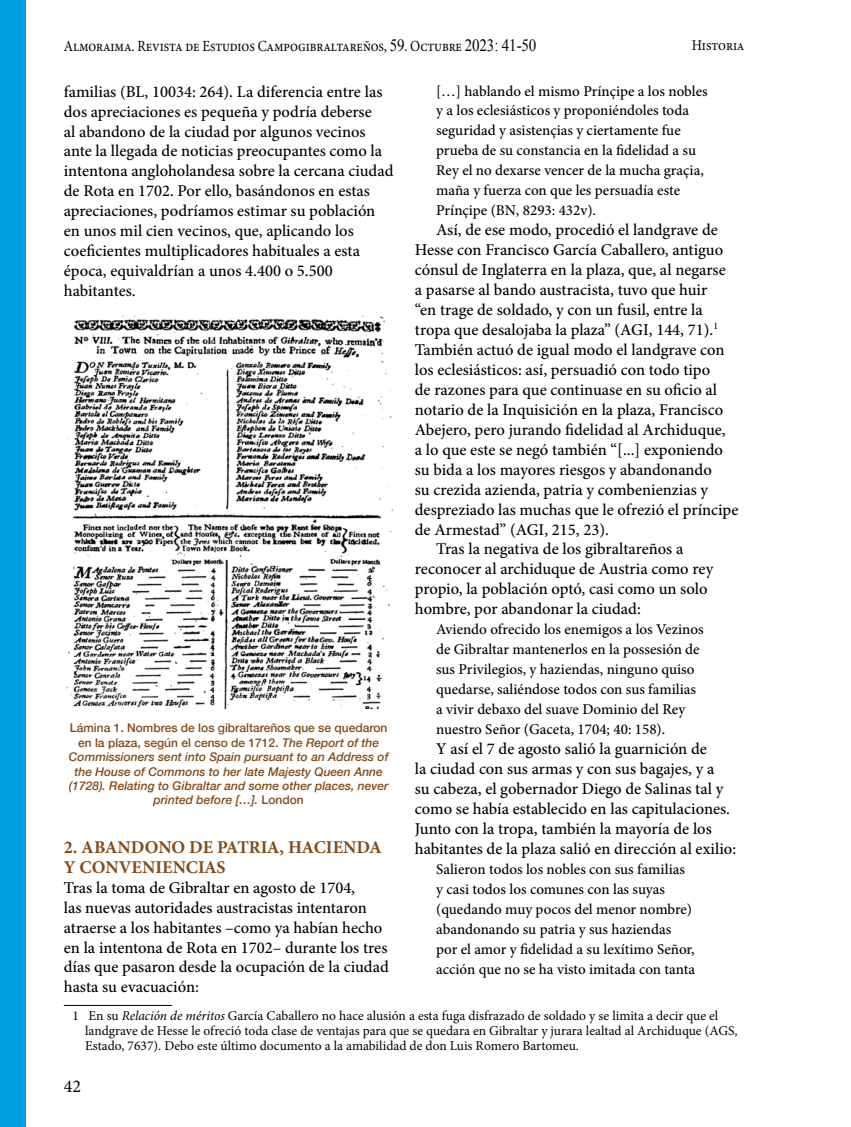
<style>
.page{position:relative;width:851px;height:1127px;background:#fff}
.page>*{position:absolute;margin:0;border:0;box-sizing:border-box;transform-origin:0 0}
.t1{font:700 18px/20px "Minion Pro";color:#844917}
.t2{font:18px "Minion Pro";color:#000}
.t3{font:500 16.5px/20px "Minion Pro";color:#000}
.t4{font:15.6px "Minion Pro";letter-spacing:-.01em;color:#000;scale:.87 1}
.t5{font:500 15px/20px "Minion Pro";color:#000}
.t6{font:14.85px "Minion Pro";letter-spacing:-.005em;color:#000;scale:.91 1}
.t7{font:13.5px/15px "Minion Pro";color:#000}
.t8{font:italic 500 12px/14.4px "Helvetica Neue";color:#844b18;text-align:center}
.s1{font-family:"Times New Roman";font-size:17.25px}
.s2{font-style:normal}
.s3{font-style:italic}
</style>
<div class="page">
<div style="left:0;top:0;width:26px;height:1127px;background:#009fe3"></div>
<img style="left:66px;top:315px;width:327px;height:393px">
<hr style="left:64px;top:1005px;width:108px;height:1px;background:#000">
<p class="t4" style="left:64px;top:35px;width:544px">Almoraima. Revista de Estudios Campogibraltareños, <span class="s1">59</span>. Octubre <span class="s1">2023: 41-50</span></p>
<p class="t6" style="left:691px;top:36px;width:60px">Historia</p>
<p class="t3" style="left:64px;top:81px;width:331px">familias (BL, 10034: 264). La diferencia entre las dos apreciaciones es pequeña y podría deberse<br>al abandono de la ciudad por algunos vecinos ante la llegada de noticias preocupantes como la intentona angloholandesa sobre la cercana ciudad de Rota en 1702. Por ello, basándonos en estas apreciaciones, podríamos estimar su población en unos mil cien vecinos, que, aplicando los coeficientes multiplicadores habituales a esta época, equivaldrían a unos 4.400 o 5.500 habitantes.</p>
<p class="t5" style="left:436px;top:81px;width:273px">[…] hablando el mismo Prínçipe a los nobles y a los eclesiásticos y proponiéndoles toda seguridad y asistençias y ciertamente fue prueba de su constancia en la fidelidad a su Rey el no dexarse vencer de la mucha graçia, maña y fuerza con que les persuadía este Prínçipe (BN, 8293: 432v).</p>
<p class="t3" style="left:436px;top:220px;width:283px">Así, de ese modo, procedió el landgrave de</p>
<p class="t3" style="left:415px;top:240px;width:310px">Hesse con Francisco García Caballero, antiguo</p>
<p class="t3" style="left:415px;top:260px;width:312px">cónsul de Inglaterra en la plaza, que, al negarse</p>
<p class="t3" style="left:415px;top:280px;width:294px">a pasarse al bando austracista, tuvo que huir</p>
<p class="t3" style="left:415px;top:300px;width:289px">“en trage de soldado, y con un fusil, entre la</p>
<p class="t3" style="left:415px;top:320px;width:304px">tropa que desalojaba la plaza” (AGI, 144, 71).<sup>1</sup></p>
<p class="t3" style="left:415px;top:340px;width:311px">También actuó de igual modo el landgrave con</p>
<p class="t3" style="left:415px;top:360px;width:297px">los eclesiásticos: así, persuadió con todo tipo</p>
<p class="t3" style="left:415px;top:380px;width:304px">de razones para que continuase en su oficio al</p>
<p class="t3" style="left:415px;top:399px;width:310px">notario de la Inquisición en la plaza, Francisco</p>
<p class="t3" style="left:415px;top:419px;width:312px">Abejero, pero jurando fidelidad al Archiduque,</p>
<p class="t3" style="left:415px;top:439px;width:309px">a lo que este se negó también “[...] exponiendo</p>
<p class="t3" style="left:415px;top:459px;width:298px">su bida a los mayores riesgos y abandonando</p>
<p class="t3" style="left:415px;top:479px;width:295px">su crezida azienda, patria y combenienzias y</p>
<p class="t3" style="left:415px;top:499px;width:325px">despreziado las muchas que le ofrezió el príncipe</p>
<p class="t3" style="left:415px;top:519px;width:195px">de Armestad” (AGI, 215, 23).</p>
<p class="t3" style="left:436px;top:539px;width:249px">Tras la negativa de los gibraltareños a</p>
<p class="t3" style="left:415px;top:559px;width:300px">reconocer al archiduque de Austria como rey</p>
<p class="t3" style="left:415px;top:579px;width:294px">propio, la población optó, casi como un solo</p>
<p class="t3" style="left:415px;top:599px;width:227px">hombre, por abandonar la ciudad:</p>
<p class="t5" style="left:436px;top:619px;width:269px">Aviendo ofrecido los enemigos a los Vezinos de Gibraltar mantenerlos en la possesión de sus Privilegios, y haziendas, ninguno quiso quedarse, saliéndose todos con sus familias a vivir debaxo del suave Dominio del Rey nuestro Señor (Gaceta, 1704; 40: 158).</p>
<p class="t3" style="left:415px;top:739px;width:323px;text-indent:21px">Y así el 7 de agosto salió la guarnición de<br>la ciudad con sus armas y con sus bagajes, y a<br>su cabeza, el gobernador Diego de Salinas tal y como se había establecido en las capitulaciones.<br>Junto con la tropa, también la mayoría de los habitantes de la plaza salió en dirección al exilio:</p>
<p class="t5" style="left:436px;top:859px;width:260px">Salieron todos los nobles con sus familias y casi todos los comunes con las suyas (quedando muy pocos del menor nombre) abandonando su patria y sus haziendas por el amor y fidelidad a su lexítimo Señor, acción que no se ha visto imitada con tanta</p>
<p class="t8" style="left:69px;top:720px;width:321px"><span class="s2">Lámina 1. Nombres de los gibraltareños que se quedaron en la plaza, según el censo de 1712.</span> The Report of the Commissioners sent into Spain pursuant to an Address of the House of Commons to her late Majesty Queen Anne (1728). Relating to Gibraltar and some other places, never printed before […]. <span class="s2">London</span></p>
<p class="t1" style="left:64px;top:837px;width:319px">2. ABANDONO DE PATRIA, HACIENDA<br>Y CONVENIENCIAS</p>
<p class="t3" style="left:64px;top:877px;width:326px">Tras la toma de Gibraltar en agosto de 1704,<br>las nuevas autoridades austracistas intentaron atraerse a los habitantes –como ya habían hecho en la intentona de Rota en 1702– durante los tres días que pasaron desde la ocupación de la ciudad hasta su evacuación:</p>
<p class="t7" style="left:85px;top:1008px;width:653px;text-indent:-13px">1 En su <span class="s3">Relación de méritos</span> García Caballero no hace alusión a esta fuga disfrazado de soldado y se limita a decir que el landgrave de Hesse le ofreció toda clase de ventajas para que se quedara en Gibraltar y jurara lealtad al Archiduque (AGS,<br>Estado, 7637). Debo este último documento a la amabilidad de don Luis Romero Bartomeu.</p>
<p class="t2" style="left:64px;top:1074px;width:19px">42</p>
</div>
